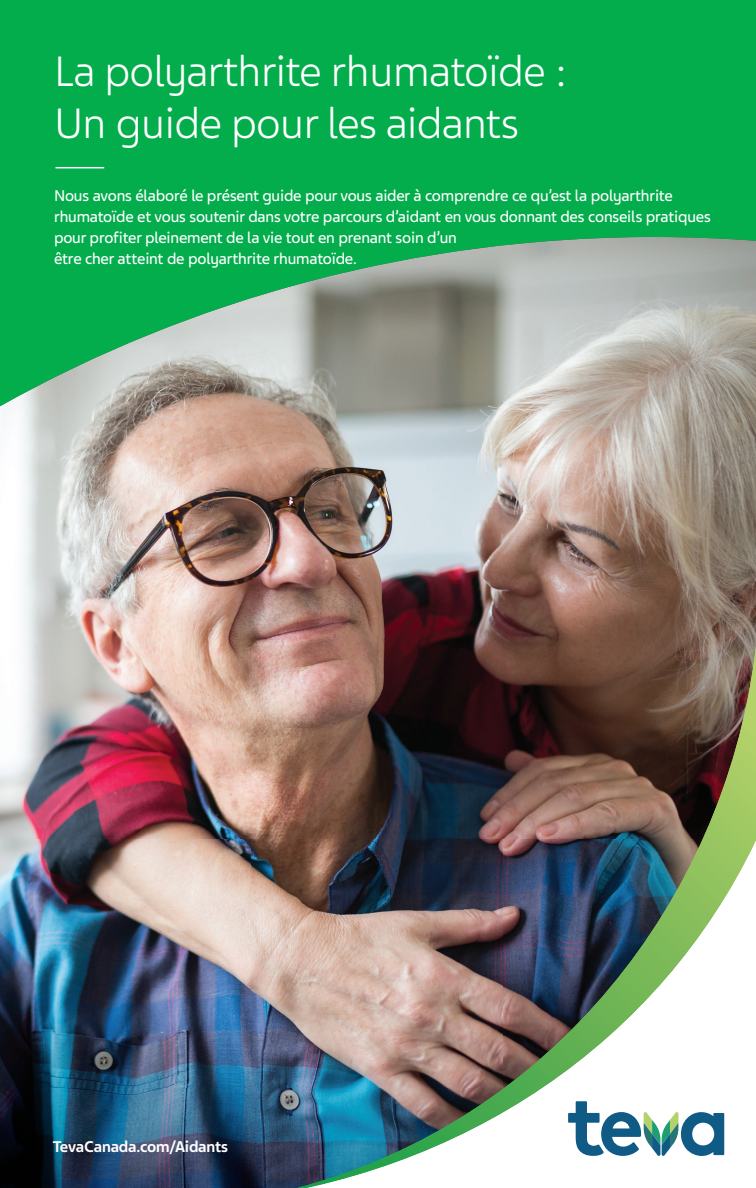
<style>
.page{position:relative;width:756px;height:1188px;background:#fff}
.page>*{position:absolute;margin:0;border:0;box-sizing:border-box;transform-origin:0 0}
.t1{font:300 45px/52.5px "Teva Sans";letter-spacing:-.02em;color:#fff}
.t2{font:16.5px/21px "Teva Sans";letter-spacing:-.01em;color:#fff}
.t3{font:700 16.5px "Teva Sans";letter-spacing:-.01em;color:#fff}
</style>
<div class="page">
<img style="left:0;top:0;width:756px;height:1188px">
<hr style="left:56px;top:167px;width:48px;height:1px;background:#fff">
<img style="left:236px;top:591px;width:520px;height:597px">
<svg style="left:568px;top:1101px;width:156px;height:55px"></svg>
<h1 class="t1" style="left:54px;top:45px;width:515px">La polyarthrite rhumatoïde :<br>Un guide pour les aidants</h1>
<p class="t2" style="left:54px;top:185px;width:658px">Nous avons élaboré le présent guide pour vous aider à comprendre ce qu’est la polyarthrite rhumatoïde et vous soutenir dans votre parcours d’aidant en vous donnant des conseils pratiques pour profiter pleinement de la vie tout en prenant soin d’un<br>être cher atteint de polyarthrite rhumatoïde.</p>
<p class="t3" style="left:53px;top:1137px;width:177px">TevaCanada.com/Aidants</p>
</div>
